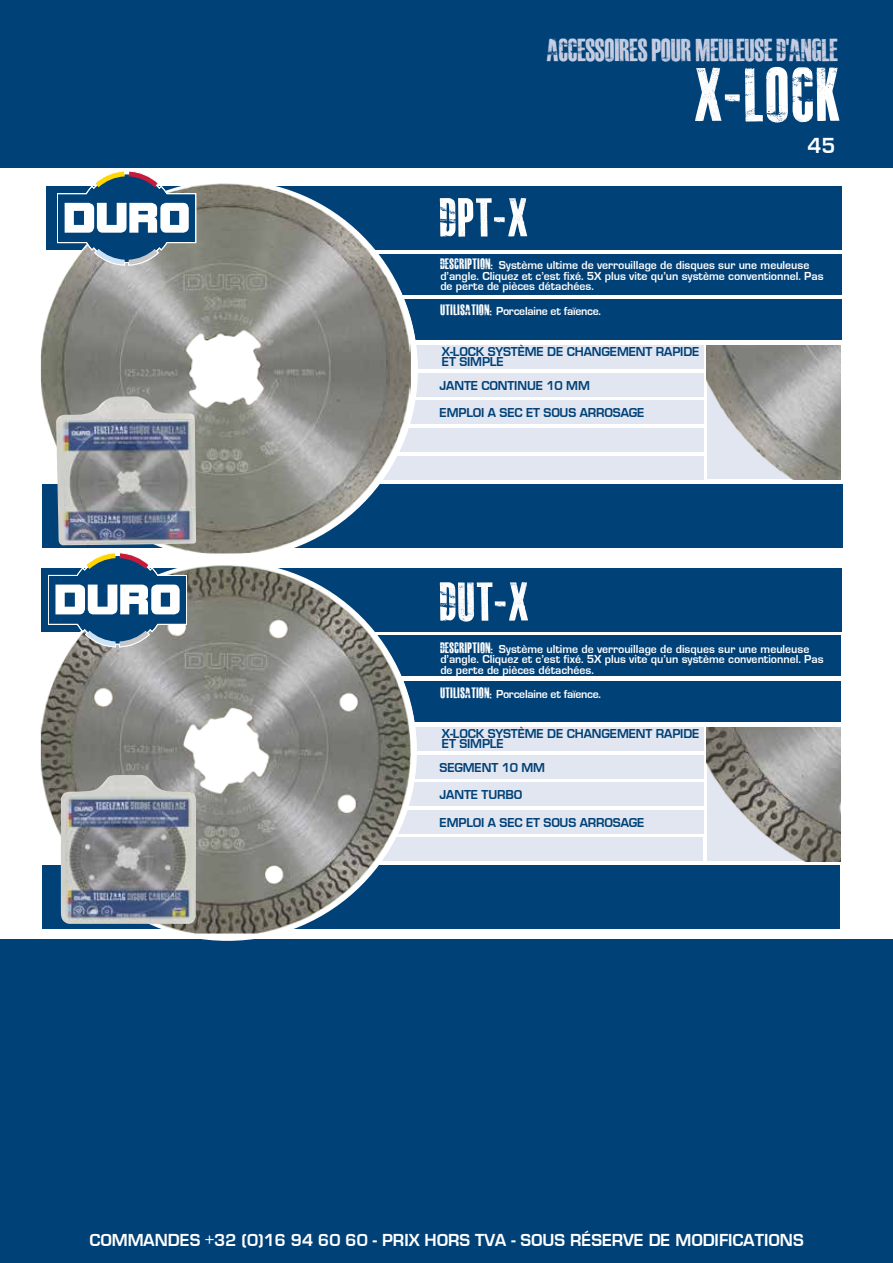
<style>
.page{position:relative;width:893px;height:1263px;background:#fff}
.page>*{position:absolute;margin:0;border:0;box-sizing:border-box;transform-origin:0 0}
.t1{font:75px "MASTERPLANCOMPLETE";color:#fff}
.t2{font:54px "MASTERPLANCOMPLETE";color:#fff}
.t3{font:31.5px "MASTERPLANCOMPLETE";letter-spacing:-.03em;color:#c7cee2}
.t4{font:22.5px "Eurose";color:#fff}
.t5{font:18px "Eurose";color:#fff}
.t6{font:13.35px/10.5px "Eurose";letter-spacing:-.01em;color:#004177}
.t7{font:12px/10.5px "Eurose";color:#fff}
.t8{font:12px "Eurose";letter-spacing:-.02em;color:#fff}
.s1{font-family:"MASTERPLANCOMPLETE";font-size:15px}
</style>
<div class="page">
<div style="left:46px;top:186px;width:795px;height:64px;background:#004177"></div>
<div style="left:0;top:940px;width:893px;height:323px;background:#004177"></div>
<div style="left:0;top:0;width:893px;height:167px;background:#004177"></div>
<div style="left:290px;top:635px;width:551px;height:41px;background:#004177"></div>
<div style="left:290px;top:681px;width:551px;height:40px;background:#004177"></div>
<div style="left:291px;top:810px;width:413px;height:23px;background:#e2e6f1"></div>
<div style="left:290px;top:838px;width:413px;height:23px;background:#e2e6f1"></div>
<div style="left:291px;top:782px;width:413px;height:24px;background:#e2e6f1"></div>
<div style="left:291px;top:755px;width:413px;height:23px;background:#e2e6f1"></div>
<div style="left:291px;top:727px;width:413px;height:23px;background:#e2e6f1"></div>
<div style="left:42px;top:865px;width:797px;height:64px;background:#004177"></div>
<div style="left:42px;top:568px;width:800px;height:63px;background:#004177"></div>
<img style="left:41px;top:565px;width:370px;height:368px">
<div style="left:291px;top:456px;width:412px;height:23px;background:#e2e6f1"></div>
<div style="left:291px;top:428px;width:412px;height:24px;background:#e2e6f1"></div>
<div style="left:291px;top:401px;width:412px;height:23px;background:#e2e6f1"></div>
<div style="left:291px;top:373px;width:412px;height:23px;background:#e2e6f1"></div>
<div style="left:291px;top:345px;width:412px;height:24px;background:#e2e6f1"></div>
<div style="left:291px;top:254px;width:550px;height:41px;background:#004177"></div>
<div style="left:291px;top:299px;width:550px;height:41px;background:#004177"></div>
<div style="left:42px;top:484px;width:801px;height:63px;background:#004177"></div>
<img style="left:41px;top:183px;width:370px;height:370px">
<img style="left:707px;top:345px;width:134px;height:134px">
<img style="left:707px;top:727px;width:134px;height:134px">
<svg style="left:57px;top:171px;width:139px;height:94px"></svg>
<svg style="left:48px;top:553px;width:139px;height:94px"></svg>
<img style="left:56px;top:396px;width:140px;height:149px">
<img style="left:60px;top:775px;width:136px;height:149px">
<h3 class="t3" style="left:547px;top:34px;width:293px">ACCESSOIRES POUR MEULEUSE D’ANGLE</h3>
<h1 class="t1" style="left:695px;top:57px;width:149px">X-LOCK</h1>
<h3 class="t4" style="left:808px;top:134px;width:29px">45</h3>
<h2 class="t2" style="left:440px;top:191px;width:91px">DpT-X</h2>
<p class="t7" style="left:440px;top:260px;width:385px"><span class="s1">DESCRIPTION;</span> Système ultime de verrouillage de disques sur une meuleuse d’angle. Cliquez et c’est fixé. 5X plus vite qu’un système conventionnel. Pas de perte de pièces détachées.</p>
<p class="t8" style="left:440px;top:304px;width:162px"><span class="s1">UTILISATION;</span> Porcelaine et faïence.</p>
<p class="t6" style="left:442px;top:346px;width:259px">X-LOCK SYSTÈME DE CHANGEMENT RAPIDE<br>ET SIMPLE</p>
<p class="t6" style="left:440px;top:381px;width:152px">JANTE CONTINUE 10 MM</p>
<p class="t6" style="left:440px;top:407px;width:206px">EMPLOI A SEC ET SOUS ARROSAGE</p>
<h2 class="t2" style="left:440px;top:575px;width:92px">DUT-X</h2>
<p class="t7" style="left:440px;top:644px;width:385px"><span class="s1">DESCRIPTION;</span> Système ultime de verrouillage de disques sur une meuleuse d’angle. Cliquez et c’est fixé. 5X plus vite qu’un système conventionnel. Pas de perte de pièces détachées.</p>
<p class="t8" style="left:440px;top:688px;width:162px"><span class="s1">UTILISATION;</span> Porcelaine et faïence.</p>
<p class="t6" style="left:442px;top:728px;width:259px">X-LOCK SYSTÈME DE CHANGEMENT RAPIDE<br>ET SIMPLE</p>
<p class="t6" style="left:440px;top:762px;width:107px">SEGMENT 10 MM</p>
<p class="t6" style="left:440px;top:780px;width:206px;line-height:27.8px">JANTE TURBO<br>EMPLOI A SEC ET SOUS ARROSAGE</p>
<h3 class="t5" style="left:89px;top:1230px;width:716px">COMMANDES +32 (0)16 94 60 60 - PRIX HORS TVA - SOUS RÉSERVE DE MODIFICATIONS</h3>
</div>
